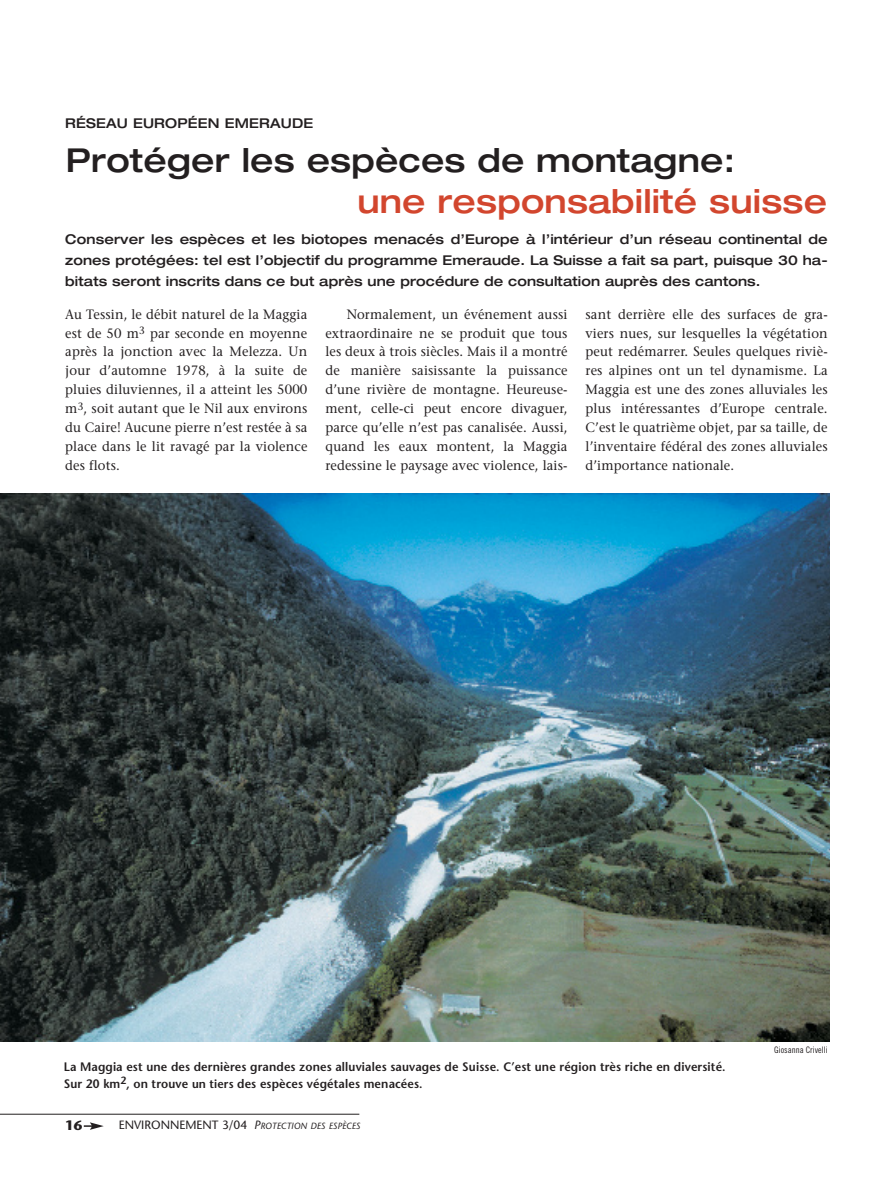
<style>
.page{position:relative;width:893px;height:1178px;background:#fff}
.page>*{position:absolute;margin:0;border:0;box-sizing:border-box;transform-origin:0 0}
.t1{font:500 expanded 33px "Helvetica Neue";letter-spacing:.005em;color:#231f20}
.t2{font:500 expanded 33px "Helvetica Neue";letter-spacing:.005em;color:#d2462e}
.t3{font:13.5px/18.9px "Stone Serif";letter-spacing:.01em;color:#231f20;text-align:justify;scale:.96 1}
.t4{font:500 expanded 13.5px/21px "Helvetica Neue";letter-spacing:.005em;color:#231f20;text-align:justify}
.t5{font:700 13.5px "Stone Sans";color:#231f20}
.t6{font:600 12.3px/16.5px "Stone Sans";letter-spacing:.01em;color:#231f20;scale:.96 1}
.t7{font:italic 9px "Stone Sans";color:#231f20}
.t8{font:9px "Trade Gothic Cond Eighteen";color:#231f20}
.s1{font-size:12px}
.s2{font-style:normal;font-size:12px}
</style>
<div class="page">
<hr style="left:0;top:1114px;width:359px;height:1px;background:#231f20">
<svg style="left:84px;top:1122px;width:20px;height:8px"></svg>
<img style="left:0;top:493px;width:829px;height:548px">
<p class="t4" style="left:65px;top:114px;width:250px">RÉSEAU EUROPÉEN EMERAUDE</p>
<h1 class="t1" style="left:66px;top:148px;width:671px">Protéger les espèces de montagne:</h1>
<h1 class="t2" style="left:357px;top:189px;width:471px">une responsabilité suisse</h1>
<p class="t4" style="left:65px;top:230px;width:764px">Conserver les espèces et les biotopes menacés d’Europe à l’intérieur d’un réseau continental de zones protégées: tel est l’objectif du programme Emeraude. La Suisse a fait sa part, puisque 30 ha&shy;bitats seront inscrits dans ce but après une procédure de consultation auprès des cantons.</p>
<p class="t3" style="left:65px;top:306px;width:254px">Au Tessin, le débit naturel de la Maggia est de 50 m<sup>3</sup> par seconde en moyenne après la jonction avec la Melezza. Un jour d’automne 1978, à la suite de pluies diluviennes, il a atteint les 5000 m<sup>3</sup>, soit autant que le Nil aux environs du Caire! Aucune pierre n’est restée à sa place dans le lit ravagé par la violence des flots.</p>
<p class="t3" style="left:325px;top:306px;width:254px;text-indent:21px">Normalement, un événement aussi extraordinaire ne se produit que tous les deux à trois siècles. Mais il a montré de manière saisissante la puissance d’une rivière de montagne. Heureuse&shy;ment, celle-ci peut encore divaguer, parce qu’elle n’est pas canalisée. Aussi, quand les eaux montent, la Maggia redessine le paysage avec violence, lais-</p>
<p class="t3" style="left:586px;top:306px;width:254px">sant derrière elle des surfaces de gra&shy;viers nues, sur lesquelles la végétation peut redémarrer. Seules quelques riviè&shy;res alpines ont un tel dynamisme. La Maggia est une des zones alluviales les plus intéressantes d’Europe centrale.<br>C’est le quatrième objet, par sa taille, de l’inventaire fédéral des zones alluviales d’importance nationale.</p>
<p class="t6" style="left:64px;top:1060px;width:691px">La Maggia est une des dernières grandes zones alluviales sauvages de Suisse. C’est une région très riche en diversité.<br>Sur 20 km<sup>2</sup>, on trouve <span class="s1">un tiers</span> des espèces végétales menacées.</p>
<p class="t5" style="left:65px;top:1120px;width:19px">16</p>
<p class="t7" style="left:119px;top:1122px;width:243px"><span class="s2">ENVIRONNEMENT 3/04</span> <span class="s1">P</span>ROTECTION DES ESPÈCES</p>
<p class="t8" style="left:774px;top:1047px;width:55px">Giosanna Crivelli</p>
</div>
